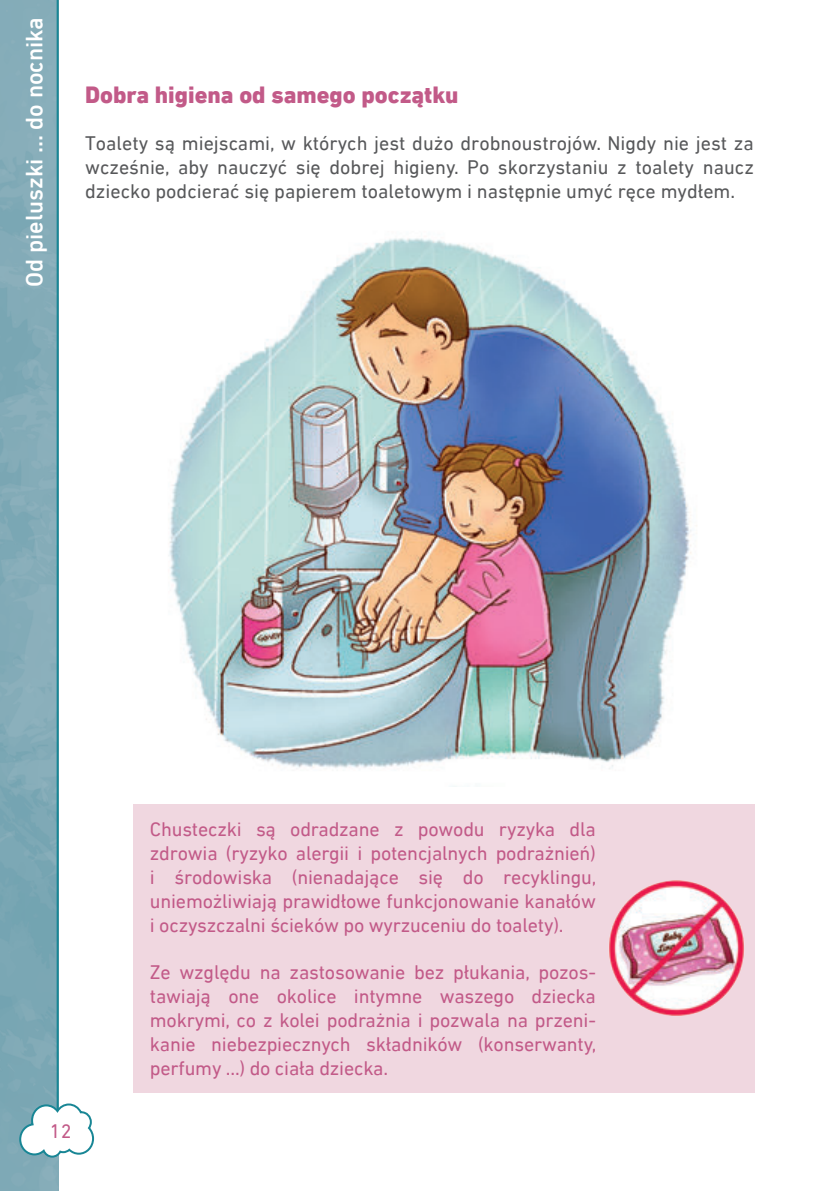
<style>
.page{position:relative;width:840px;height:1191px;background:#fff}
.page>*{position:absolute;margin:0;border:0;box-sizing:border-box;transform-origin:0 0}
.t1{font:800 24px "DIN Next LT Pro";color:#c25a88}
.t2{font:500 24px "DIN Next LT Pro";color:#fff}
.t3{font:20px/24px "DIN Next LT Pro";letter-spacing:-.01em;color:#c25a88;text-align:justify}
.t4{font:20px/24px "DIN Next LT Pro";color:#57585a;text-align:justify}
</style>
<div class="page">
<img style="left:0;top:0;width:59px;height:1191px">
<hr style="left:57px;top:0;width:2px;height:1118px;background:#188695">
<svg style="left:18px;top:1102px;width:77px;height:56px"></svg>
<img style="left:169px;top:238px;width:528px;height:549px">
<div style="left:133px;top:804px;width:621px;height:288px;background:#f0d7e0"></div>
<img style="left:608px;top:880px;width:136px;height:136px;border-radius:68px">
<p class="t2" style="left:20px;top:287px;width:271px;rotate:-90deg">Od pieluszki ... do nocnika</p>
<p class="t1" style="left:85px;top:81px;width:374px">Dobra higiena od samego początku</p>
<p class="t4" style="left:85px;top:131px;width:670px">Toalety są miejscami, w których jest dużo drobnoustrojów. Nigdy nie jest za wcześnie, aby nauczyć się dobrej higieny. Po skorzystaniu z toalety naucz dziecko podcierać się papierem toaletowym i następnie umyć ręce mydłem.</p>
<p class="t3" style="left:50px;top:1119px;width:23px">12</p>
<p class="t3" style="left:150px;top:817px;width:447px">Chusteczki są odradzane z powodu ryzyka dla zdrowia (ryzyko alergii i potencjalnych podrażnień) i środowiska (nienadające się do recyklingu, uniemożliwiają prawidłowe funkcjonowanie kanałów i oczyszczalni ścieków po wyrzuceniu do toalety).</p>
<p class="t3" style="left:150px;top:960px;width:447px">Ze względu na zastosowanie bez płukania, pozos&shy;tawiają one okolice intymne waszego dziecka mokrymi, co z kolei podrażnia i pozwala na przeni&shy;kanie niebezpiecznych składników (konserwanty, perfumy ...) do ciała dziecka.</p>
</div>
